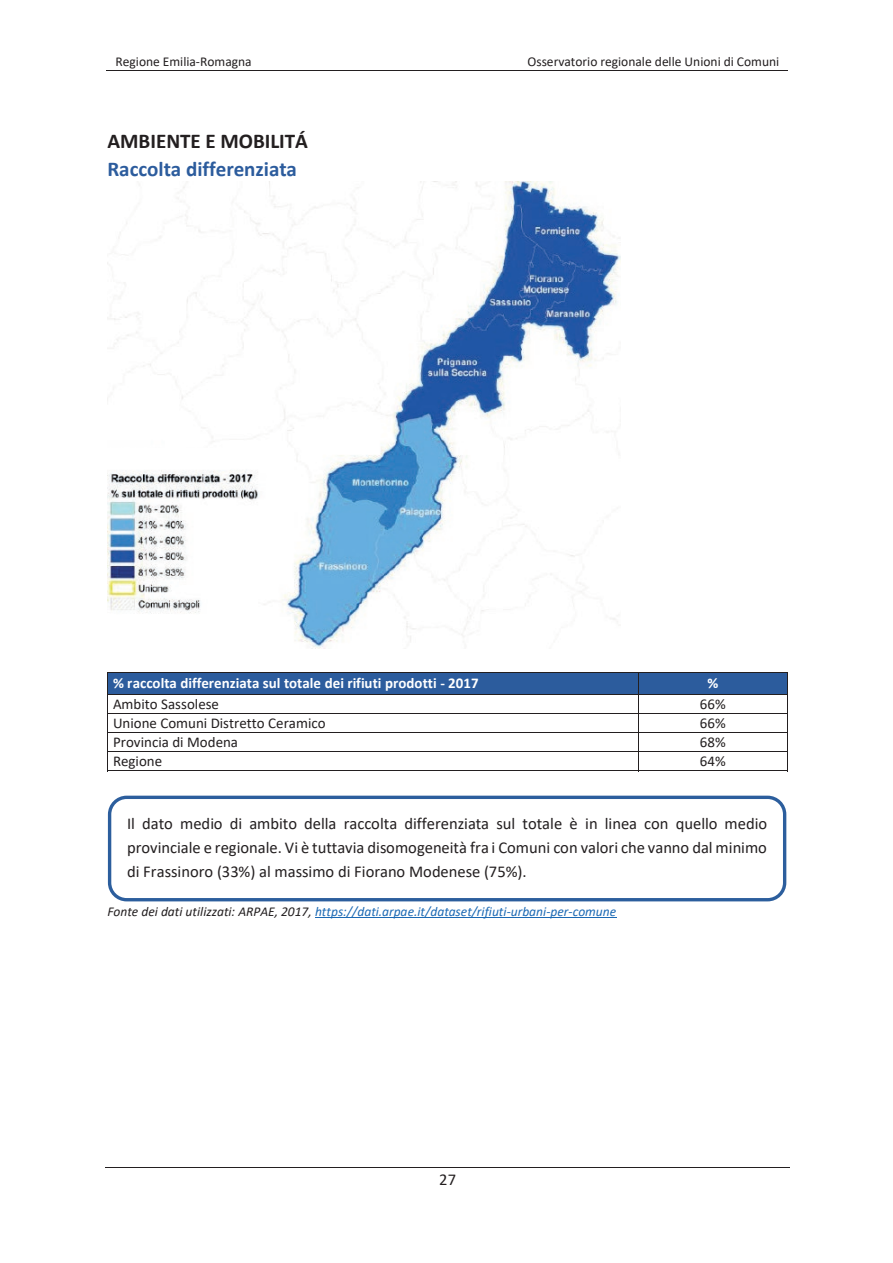
<style>
.page{position:relative;width:893px;height:1263px;background:#fff}
.page>*{position:absolute;margin:0;border:0;box-sizing:border-box;transform-origin:0 0}
.t1{font:700 21px/28.8px "Calibri";color:#2c5c9d}
.t2{font:16.5px/24px "Calibri";color:#231f20;text-align:justify}
.t3{font:15px "Calibri";color:#231f20}
.t4{font:700 15px "Calibri";color:#fff}
.t5{font:italic 13.5px "Calibri";letter-spacing:.005em;color:#1b69b4}
.t6{font:13.5px "Calibri";color:#231f20}
.s1{color:#231f20}
</style>
<div class="page">
<hr style="left:106px;top:70px;width:342px;height:1px;background:#231f20">
<hr style="left:447px;top:70px;width:341px;height:1px;background:#231f20">
<hr style="left:105px;top:1167px;width:685px;height:1px;background:#231f20">
<div style="left:108px;top:673px;width:530px;height:21px;background:#2c5c9d"></div>
<div style="left:639px;top:673px;width:148px;height:21px;background:#2c5c9d"></div>
<hr style="left:107px;top:673px;width:680px;height:1px;background:#231f20">
<hr style="left:107px;top:694px;width:680px;height:1px;background:#231f20">
<hr style="left:107px;top:713px;width:680px;height:1px;background:#231f20">
<hr style="left:107px;top:732px;width:680px;height:1px;background:#231f20">
<hr style="left:107px;top:751px;width:680px;height:1px;background:#231f20">
<svg style="left:107px;top:674px;width:1px;height:96px"></svg>
<hr style="left:107px;top:770px;width:531px;height:1px;background:#231f20">
<svg style="left:638px;top:674px;width:1px;height:97px"></svg>
<hr style="left:639px;top:770px;width:148px;height:1px;background:#231f20">
<svg style="left:787px;top:673px;width:1px;height:98px"></svg>
<hr style="left:315px;top:917px;width:301px;height:1px;background:#1b69b4">
<img style="left:107px;top:182px;width:513px;height:466px">
<div style="left:108px;top:796px;width:678px;height:105px;border:3px solid #2c5e9d;border-radius:17px"></div>
<div style="left:107px;top:448px;width:123px;height:21px;background:#fff"></div>
<p class="t6" style="left:116px;top:52px;width:138px">Regione Emilia-Romagna</p>
<p class="t6" style="left:527px;top:52px;width:253px">Osservatorio regionale delle Unioni di Comuni</p>
<p class="t1" style="left:107px;top:126px;width:202px"><span class="s1">AMBIENTE E MOBILITÁ<br></span>Raccolta differenziata</p>
<p class="t4" style="left:113px;top:672px;width:367px">% raccolta differenziata sul totale dei rifiuti prodotti - 2017</p>
<p class="t4" style="left:707px;top:672px;width:12px">%</p>
<p class="t3" style="left:113px;top:694px;width:108px">Ambito Sassolese</p>
<p class="t3" style="left:700px;top:694px;width:27px">66%</p>
<p class="t3" style="left:113px;top:713px;width:214px">Unione Comuni Distretto Ceramico</p>
<p class="t3" style="left:700px;top:713px;width:27px">66%</p>
<p class="t3" style="left:113px;top:732px;width:127px">Provincia di Modena</p>
<p class="t3" style="left:700px;top:732px;width:27px">68%</p>
<p class="t3" style="left:113px;top:751px;width:51px">Regione</p>
<p class="t3" style="left:700px;top:751px;width:27px">64%</p>
<p class="t2" style="left:127px;top:811px;width:642px">Il dato medio di ambito della raccolta differenziata sul totale è in linea con quello medio provinciale e regionale. Vi è tuttavia disomogeneità fra i Comuni con valori che vanno dal minimo di Frassinoro (33%) al massimo di Fiorano Modenese (75%).</p>
<p class="t5" style="left:107px;top:902px;width:510px"><span class="s1">Fonte dei dati utilizzati: ARPAE, 2017,</span> https://dati.arpae.it/dataset/rifiuti-urbani-per-comune</p>
<p class="t2" style="left:439px;top:1167px;width:18px">27</p>
</div>
